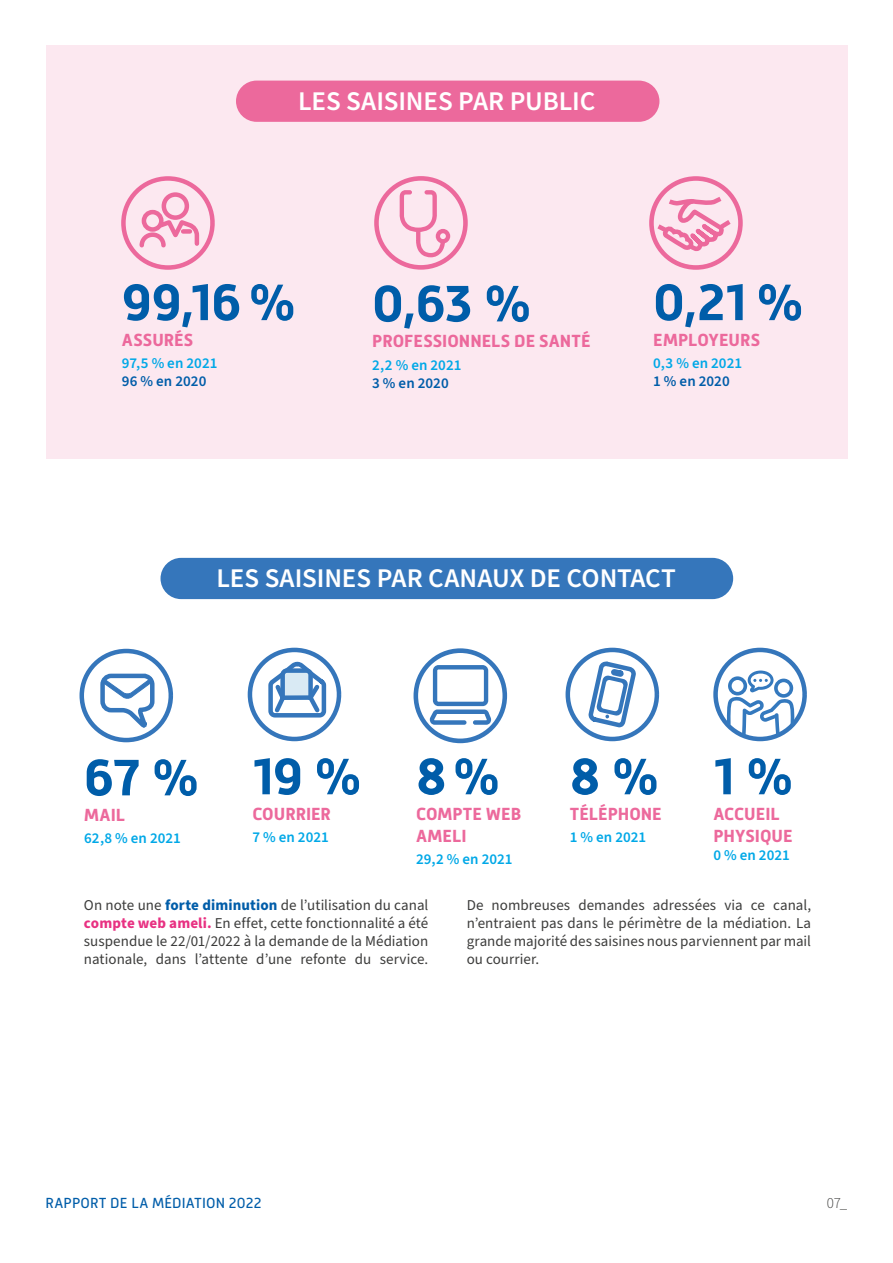
<style>
.page{position:relative;width:893px;height:1263px;background:#fff}
.page>*{position:absolute;margin:0;border:0;box-sizing:border-box;transform-origin:0 0}
.t1{font:700 52.5px "Mic 32 New";letter-spacing:-.005em;color:#005da9}
.t2{font:600 27px "Source Sans Pro";letter-spacing:-.005em;color:#fff}
.t3{font:700 18px/21.6px "Mic 32 New";color:#ec699c}
.t4{font:15px/18px "Source Sans Pro";color:#3c3c3b;text-align:justify}
.t5{font:600 15px "Source Sans Pro";letter-spacing:.005em;color:#00a8e7}
.t6{font:600 15px "Source Sans Pro";letter-spacing:.005em;color:#005da9}
.t7{font:15px "Mic 32 New";letter-spacing:.01em;color:#005da9}
.t8{font:300 15px "Source Sans Pro";color:#3c3c3b}
.s1{font-weight:700;color:#005da9}
.s2{font-weight:700;color:#e83182}
</style>
<div class="page">
<div style="left:45px;top:45px;width:802px;height:414px;background:#fce8f0"></div>
<div style="left:236px;top:81px;width:423px;height:41px;background:#ec699c;border-radius:21px"></div>
<div style="left:162px;top:192px;width:27px;height:28px;border:4px solid #ec699c;border-radius:50%"></div>
<div style="left:142px;top:210px;width:22px;height:22px;border:4px solid #ec699c;border-radius:50%"></div>
<svg style="left:139px;top:216px;width:62px;height:34px"></svg>
<div style="left:121px;top:176px;width:94px;height:94px;border:4px solid #ec699c;border-radius:50%"></div>
<svg style="left:374px;top:176px;width:94px;height:94px"></svg>
<svg style="left:649px;top:176px;width:94px;height:94px"></svg>
<div style="left:161px;top:558px;width:572px;height:41px;background:#3576bb;border-radius:21px"></div>
<svg style="left:414px;top:648px;width:93px;height:95px"></svg>
<svg style="left:98px;top:673px;width:60px;height:60px"></svg>
<div style="left:80px;top:649px;width:93px;height:93px;border:4px solid #3576bb;border-radius:50%"></div>
<svg style="left:266px;top:658px;width:62px;height:60px"></svg>
<div style="left:248px;top:648px;width:93px;height:93px;border:4px solid #3576bb;border-radius:50%"></div>
<svg style="left:588px;top:658px;width:50px;height:68px"></svg>
<div style="left:566px;top:648px;width:93px;height:93px;border:4px solid #3576bb;border-radius:50%"></div>
<div style="left:713px;top:648px;width:94px;height:93px;border:4px solid #3576bb;border-radius:50%"></div>
<svg style="left:727px;top:670px;width:67px;height:66px"></svg>
<h2 class="t2" style="left:298px;top:83px;width:299px">LES SAISINES PAR PUBLIC</h2>
<h1 class="t1" style="left:122px;top:272px;width:176px">99,16 %</h1>
<p class="t3" style="left:122px;top:329px;width:73px">ASSURÉS</p>
<p class="t5" style="left:122px;top:353px;width:97px">97,5 % en 2021</p>
<p class="t6" style="left:122px;top:371px;width:86px">96 % en 2020</p>
<h1 class="t1" style="left:372px;top:273px;width:161px">0,63 %</h1>
<p class="t3" style="left:372px;top:330px;width:220px">PROFESSIONNELS DE SANTÉ</p>
<p class="t5" style="left:372px;top:354px;width:91px">2,2 % en 2021</p>
<p class="t6" style="left:372px;top:372px;width:78px">3 % en 2020</p>
<h1 class="t1" style="left:653px;top:272px;width:152px">0,21 %</h1>
<p class="t3" style="left:653px;top:329px;width:108px">EMPLOYEURS</p>
<p class="t5" style="left:653px;top:353px;width:90px">0,3 % en 2021</p>
<p class="t6" style="left:653px;top:371px;width:78px">1 % en 2020</p>
<h2 class="t2" style="left:217px;top:560px;width:461px">LES SAISINES PAR CANAUX DE CONTACT</h2>
<h1 class="t1" style="left:84px;top:747px;width:117px">67 %</h1>
<p class="t3" style="left:84px;top:804px;width:42px">MAIL</p>
<p class="t5" style="left:84px;top:828px;width:98px">62,8 % en 2021</p>
<h1 class="t1" style="left:252px;top:746px;width:111px">19 %</h1>
<p class="t3" style="left:252px;top:803px;width:80px">COURRIER</p>
<p class="t5" style="left:252px;top:827px;width:78px">7 % en 2021</p>
<h1 class="t1" style="left:416px;top:746px;width:86px">8 %</h1>
<p class="t3" style="left:416px;top:803px;width:107px">COMPTE WEB<br>AMELI</p>
<p class="t5" style="left:416px;top:849px;width:98px">29,2 % en 2021</p>
<h1 class="t1" style="left:570px;top:746px;width:91px">8 %</h1>
<p class="t3" style="left:570px;top:803px;width:94px">TÉLÉPHONE</p>
<p class="t5" style="left:570px;top:827px;width:78px">1 % en 2021</p>
<h1 class="t1" style="left:713px;top:746px;width:82px">1 %</h1>
<p class="t3" style="left:713px;top:803px;width:81px">ACCUEIL<br>PHYSIQUE</p>
<p class="t5" style="left:713px;top:845px;width:78px">0 % en 2021</p>
<p class="t4" style="left:84px;top:896px;width:346px">On note une <span class="s1">forte diminution</span> de l’utilisation du canal <span class="s2">compte web ameli.</span> En effet, cette fonctionnalité a été suspendue le 22/01/2022 à la demande de la Médiation nationale, dans l’attente d’une refonte du service.</p>
<p class="t4" style="left:467px;top:896px;width:346px">De nombreuses demandes adressées via ce canal, n’entraient pas dans le périmètre de la médiation. La grande majorité des saisines nous parviennent par mail ou courrier.</p>
<p class="t7" style="left:45px;top:1194px;width:218px">RAPPORT DE LA MÉDIATION 2022</p>
<p class="t8" style="left:827px;top:1193px;width:22px">07_</p>
</div>
